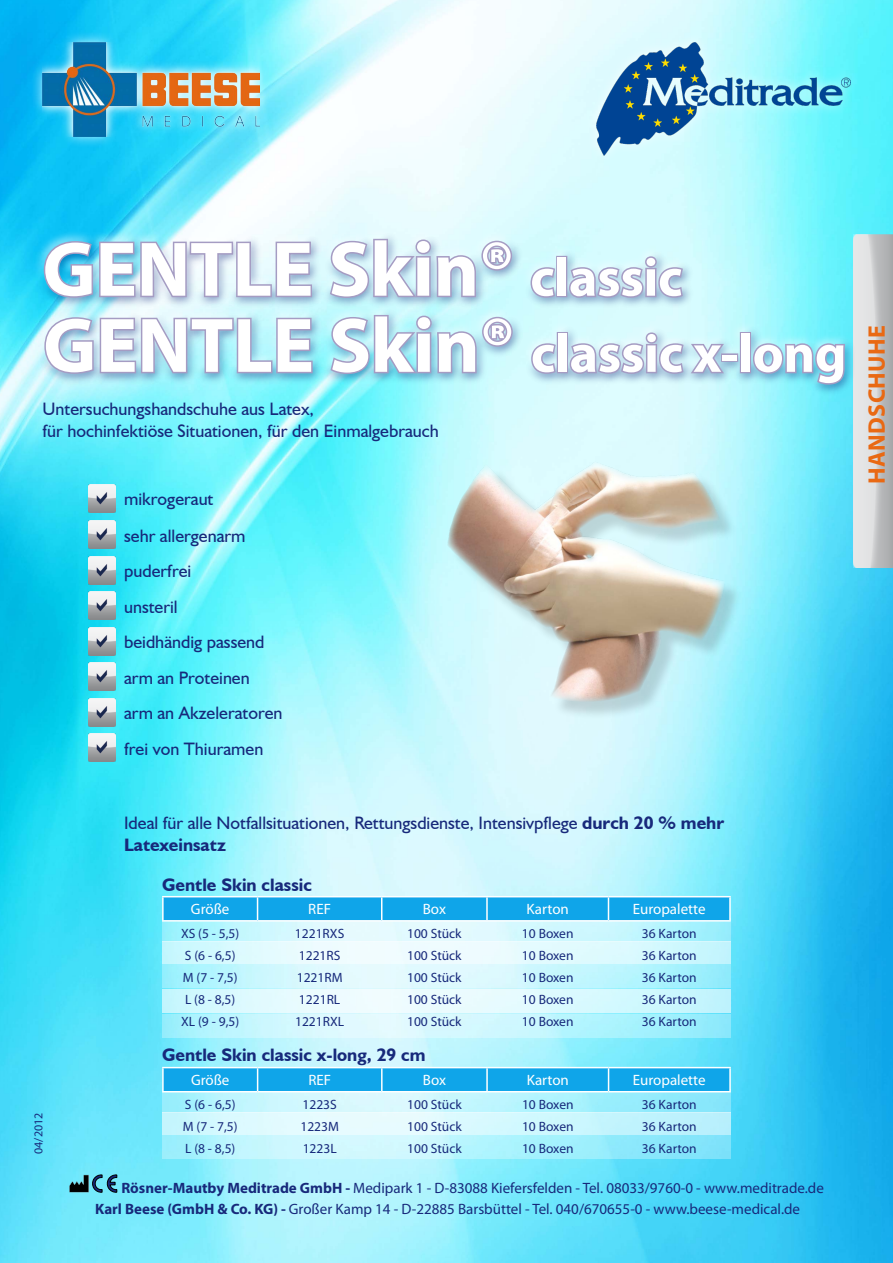
<style>
.page{position:relative;width:893px;height:1263px;background:#fff}
.page>*{position:absolute;margin:0;border:0;box-sizing:border-box;transform-origin:0 0}
.t1{font:700 78px "Myriad Pro";letter-spacing:-.005em;color:#fff}
.t2{font:700 54px "Myriad Pro";letter-spacing:-.005em;color:#fff}
.t3{font:700 24px "Myriad Pro";letter-spacing:.02em;color:#e96913}
.t4{font:18px/21.6px "Humanist 521 BT";color:#17297b}
.t5{font:700 18px "Humanist 521 BT";color:#17297b}
.t6{font:15px/21px "Myriad Pro";color:#17297b}
.t7{font:15px "Myriad Pro";color:#fff}
.t8{font:13.5px "Myriad Pro";color:#17297b}
.t9{font:12px "Myriad Pro";color:#17297b}
.s1{font-size:54px}
.s2{font-size:78px}
.s3{font-weight:700}
</style>
<div class="page">
<img style="left:0;top:0;width:893px;height:1263px">
<img style="left:88px;top:592px;width:28px;height:28px">
<img style="left:854px;top:235px;width:39px;height:333px">
<img style="left:88px;top:627px;width:28px;height:28px">
<img style="left:88px;top:698px;width:28px;height:28px">
<img style="left:88px;top:734px;width:28px;height:27px">
<svg style="left:92px;top:1174px;width:25px;height:18px"></svg>
<div style="left:450px;top:464px;width:292px;height:256px;background:#000;opacity:.15"></div>
<img style="left:446px;top:452px;width:281px;height:253px">
<img style="left:69px;top:1174px;width:20px;height:18px">
<img style="left:88px;top:521px;width:28px;height:28px">
<img style="left:88px;top:663px;width:28px;height:28px">
<div style="left:38px;top:307px;width:818px;height:89px;background:#17297b;opacity:.79"></div>
<svg style="left:43px;top:315px;width:271px;height:61px;background:#afd1e5"></svg>
<svg style="left:328px;top:313px;width:186px;height:63px;background:#abd4e6"></svg>
<svg style="left:530px;top:342px;width:27px;height:33px"></svg>
<div style="left:557px;top:332px;width:11px;height:41px;border:3px solid #a59cc3"></div>
<svg style="left:568px;top:331px;width:159px;height:44px;background:#bed1e4"></svg>
<div style="left:721px;top:353px;width:17px;height:9px;border:3px solid #a59cc3"></div>
<div style="left:740px;top:332px;width:11px;height:41px;border:3px solid #a59cc3"></div>
<svg style="left:751px;top:342px;width:96px;height:44px;background:#8cc6df"></svg>
<img style="left:88px;top:484px;width:28px;height:28px">
<svg style="left:162px;top:942px;width:569px;height:22px;background:#dffafe"></svg>
<svg style="left:162px;top:921px;width:569px;height:21px;background:#cdf7fd"></svg>
<svg style="left:162px;top:964px;width:569px;height:24px;background:#c6f6fd"></svg>
<svg style="left:162px;top:989px;width:569px;height:24px;background:#ddf9fe"></svg>
<svg style="left:162px;top:1014px;width:569px;height:24px;background:#c0f5fd"></svg>
<hr style="left:162px;top:896px;width:96px;height:1px;background:#fff">
<hr style="left:162px;top:897px;width:2px;height:23px;background:#fff">
<hr style="left:258px;top:896px;width:124px;height:1px;background:#fff">
<hr style="left:382px;top:896px;width:105px;height:1px;background:#fff">
<hr style="left:487px;top:896px;width:121px;height:1px;background:#fff">
<hr style="left:608px;top:896px;width:123px;height:1px;background:#fff">
<div style="left:163px;top:897px;width:566px;height:23px;background:#0fa5e9"></div>
<hr style="left:729px;top:897px;width:2px;height:23px;background:#fff">
<hr style="left:162px;top:920px;width:96px;height:1px;background:#fff">
<hr style="left:258px;top:920px;width:124px;height:1px;background:#fff">
<hr style="left:382px;top:920px;width:105px;height:1px;background:#fff">
<hr style="left:487px;top:920px;width:121px;height:1px;background:#fff">
<hr style="left:608px;top:920px;width:123px;height:1px;background:#fff">
<svg style="left:162px;top:1113px;width:569px;height:22px;background:#d3f7fd"></svg>
<svg style="left:162px;top:1092px;width:569px;height:21px;background:#b9f3fd"></svg>
<svg style="left:162px;top:1135px;width:569px;height:24px;background:#aff1fd"></svg>
<hr style="left:162px;top:1067px;width:96px;height:1px;background:#fff">
<hr style="left:162px;top:1068px;width:2px;height:23px;background:#fff">
<hr style="left:609px;top:1067px;width:122px;height:1px;background:#fff">
<svg style="left:163px;top:1067px;width:566px;height:24px;background:#1fabea"></svg>
<hr style="left:729px;top:1068px;width:2px;height:23px;background:#fff">
<hr style="left:162px;top:1091px;width:96px;height:1px;background:#fff">
<hr style="left:258px;top:1091px;width:124px;height:1px;background:#fff">
<hr style="left:382px;top:1091px;width:105px;height:1px;background:#fff">
<hr style="left:487px;top:1091px;width:122px;height:1px;background:#fff">
<hr style="left:609px;top:1091px;width:122px;height:1px;background:#fff">
<div style="left:31px;top:31px;width:240px;height:117px;background:#fff;opacity:.75"></div>
<img style="left:43px;top:43px;width:216px;height:93px">
<div style="left:585px;top:31px;width:276px;height:134px;background:#fff;opacity:.75"></div>
<img style="left:596px;top:43px;width:254px;height:112px">
<div style="left:32px;top:226px;width:659px;height:76px;background:#fff;opacity:.75"></div>
<div style="left:37px;top:231px;width:657px;height:79px;background:#17297b;opacity:.79"></div>
<svg style="left:42px;top:239px;width:272px;height:61px;background:#a8cde4"></svg>
<svg style="left:328px;top:237px;width:186px;height:62px;background:#c1d6e7"></svg>
<svg style="left:529px;top:266px;width:28px;height:33px"></svg>
<div style="left:556px;top:256px;width:11px;height:41px;border:3px solid #a59cc3"></div>
<svg style="left:567px;top:255px;width:118px;height:44px;background:#bccee2"></svg>
<img style="left:88px;top:556px;width:28px;height:28px">
<h1 class="t1" style="left:43px;top:219px;width:641px">GENTLE Skin® <span class="s1">classic</span></h1>
<h2 class="t2" style="left:43px;top:318px;width:805px"><span class="s2">GENTLE Skin®</span> classic x-long</h2>
<h3 class="t4" style="left:43px;top:398px;width:398px">Untersuchungshandschuhe aus Latex,<br>für hochinfektiöse Situationen, für den Einmalgebrauch</h3>
<h3 class="t4" style="left:124px;top:488px;width:91px">mikrogeraut</h3>
<h3 class="t4" style="left:124px;top:524px;width:123px">sehr allergenarm</h3>
<h3 class="t4" style="left:124px;top:560px;width:69px">puderfrei</h3>
<h3 class="t4" style="left:124px;top:595px;width:55px">unsteril</h3>
<h3 class="t4" style="left:124px;top:631px;width:142px">beidhändig passend</h3>
<h3 class="t4" style="left:124px;top:666px;width:127px">arm an Proteinen</h3>
<h3 class="t4" style="left:124px;top:695px;width:160px;line-height:35.5px">arm an Akzeleratoren frei von Thiuramen</h3>
<p class="t9" style="left:31px;top:1154px;width:43px;rotate:-90deg">04/2012</p>
<h3 class="t4" style="left:124px;top:812px;width:601px">Ideal für alle Notfallsituationen, Rettungsdienste, Intensivpflege <span class="s3">durch 20 % mehr<br>Latexeinsatz</span></h3>
<h3 class="t5" style="left:162px;top:873px;width:151px">Gentle Skin classic</h3>
<p class="t7" style="left:191px;top:900px;width:40px">Größe</p>
<p class="t7" style="left:308px;top:900px;width:24px">REF</p>
<p class="t7" style="left:423px;top:900px;width:25px">Box</p>
<p class="t7" style="left:527px;top:900px;width:44px">Karton</p>
<p class="t7" style="left:633px;top:900px;width:74px">Europalette</p>
<p class="t8" style="left:181px;top:925px;width:60px">XS (5 - 5,5)</p>
<p class="t8" style="left:295px;top:925px;width:51px">1221RXS</p>
<p class="t8" style="left:407px;top:925px;width:56px">100 Stück</p>
<p class="t8" style="left:522px;top:925px;width:53px">10 Boxen</p>
<p class="t8" style="left:642px;top:925px;width:56px">36 Karton</p>
<p class="t8" style="left:185px;top:947px;width:52px">S (6 - 6,5)</p>
<p class="t8" style="left:299px;top:947px;width:43px">1221RS</p>
<p class="t8" style="left:407px;top:947px;width:56px">100 Stück</p>
<p class="t8" style="left:522px;top:947px;width:53px">10 Boxen</p>
<p class="t8" style="left:642px;top:947px;width:56px">36 Karton</p>
<p class="t8" style="left:183px;top:969px;width:56px">M (7 - 7,5)</p>
<p class="t8" style="left:297px;top:969px;width:47px">1221RM</p>
<p class="t8" style="left:407px;top:969px;width:56px">100 Stück</p>
<p class="t8" style="left:522px;top:969px;width:53px">10 Boxen</p>
<p class="t8" style="left:642px;top:969px;width:56px">36 Karton</p>
<p class="t8" style="left:185px;top:991px;width:52px">L (8 - 8,5)</p>
<p class="t8" style="left:299px;top:991px;width:43px">1221RL</p>
<p class="t8" style="left:407px;top:991px;width:56px">100 Stück</p>
<p class="t8" style="left:522px;top:991px;width:53px">10 Boxen</p>
<p class="t8" style="left:642px;top:991px;width:56px">36 Karton</p>
<p class="t8" style="left:181px;top:1013px;width:60px">XL (9 - 9,5)</p>
<p class="t8" style="left:295px;top:1013px;width:51px">1221RXL</p>
<p class="t8" style="left:407px;top:1013px;width:56px">100 Stück</p>
<p class="t8" style="left:522px;top:1013px;width:53px">10 Boxen</p>
<p class="t8" style="left:642px;top:1013px;width:56px">36 Karton</p>
<h3 class="t5" style="left:162px;top:1044px;width:265px">Gentle Skin classic x-long, 29 cm</h3>
<p class="t7" style="left:191px;top:1070px;width:40px">Größe</p>
<p class="t7" style="left:308px;top:1070px;width:24px">REF</p>
<p class="t7" style="left:423px;top:1070px;width:25px">Box</p>
<p class="t7" style="left:527px;top:1070px;width:44px">Karton</p>
<p class="t7" style="left:633px;top:1070px;width:74px">Europalette</p>
<p class="t8" style="left:185px;top:1096px;width:52px">S (6 - 6,5)</p>
<p class="t8" style="left:303px;top:1096px;width:36px">1223S</p>
<p class="t8" style="left:407px;top:1096px;width:56px">100 Stück</p>
<p class="t8" style="left:522px;top:1096px;width:53px">10 Boxen</p>
<p class="t8" style="left:642px;top:1096px;width:56px">36 Karton</p>
<p class="t8" style="left:183px;top:1118px;width:56px">M (7 - 7,5)</p>
<p class="t8" style="left:300px;top:1118px;width:40px">1223M</p>
<p class="t8" style="left:407px;top:1118px;width:56px">100 Stück</p>
<p class="t8" style="left:522px;top:1118px;width:53px">10 Boxen</p>
<p class="t8" style="left:642px;top:1118px;width:56px">36 Karton</p>
<p class="t8" style="left:185px;top:1140px;width:52px">L (8 - 8,5)</p>
<p class="t8" style="left:303px;top:1140px;width:36px">1223L</p>
<p class="t8" style="left:407px;top:1140px;width:56px">100 Stück</p>
<p class="t8" style="left:522px;top:1140px;width:53px">10 Boxen</p>
<p class="t8" style="left:642px;top:1140px;width:56px">36 Karton</p>
<p class="t6" style="left:95px;top:1177px;width:730px;text-indent:26px"><span class="s3">Rösner-Mautby Meditrade GmbH -</span> Medipark 1 - D-83088 Kiefersfelden - Tel. 08033/9760-0 - www.meditrade.de<br><span class="s3">Karl Beese (GmbH &amp; Co. KG) -</span> Großer Kamp 14 - D-22885 Barsbüttel - Tel. 040/670655-0 - www.beese-medical.de</p>
<h3 class="t3" style="left:861px;top:484px;width:161px;rotate:-90deg">HANDSCHUHE</h3>
</div>
